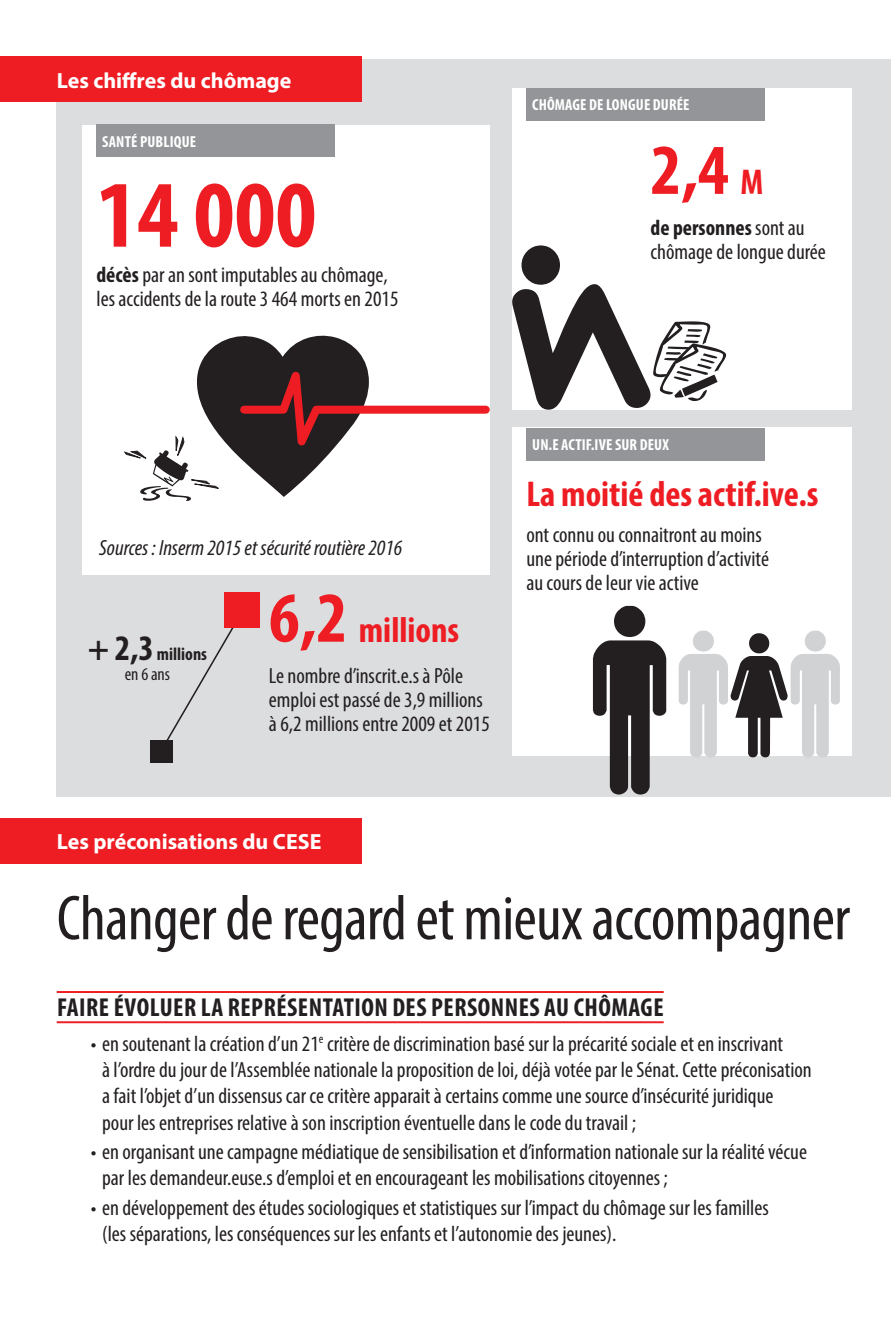
<style>
.page{position:relative;width:891px;height:1344px;background:#fff}
.page>*{position:absolute;margin:0;border:0;box-sizing:border-box;transform-origin:0 0}
.proposition_alinéa{font:700 condensed 96px "Myriad Pro";color:#ee1d23}
.proposition_alinéa-2{font:700 condensed 72px "Myriad Pro";color:#ee1d23}
.Titre_sur_4_et_5_lig{font:condensed 64px "Myriad Pro";letter-spacing:-.01em;color:#231f20}
.proposition_alinéa-3{font:700 condensed 36px "Myriad Pro";color:#ee1d23}
.proposition_gros_tit{font:700 condensed 26px "Myriad Pro";letter-spacing:.02em;color:#231f20}
.proposition_alinéa-4{font:condensed 22px/24px "Myriad Pro";color:#231f20}
.proposition_alinéa-5{font:700 22px "Myriad Pro";color:#fff}
.proposition_alinéa-6{font:italic condensed 22px "Myriad Pro";color:#231f20}
.proposition_alinéa-7{font:700 condensed 18px/20px "Myriad Pro";color:#231f20;text-align:center}
.proposition_alinéa-8{font:700 condensed 16px "Myriad Pro";letter-spacing:.01em;color:#fff}
.s1{font-weight:700}
.s2{font-size:36px}
.s3{font-weight:400}
.s4{font-size:72px}
</style>
<div class="page">
<div style="left:57px;top:59px;width:833px;height:738px;background:#dcdddf"></div>
<div style="left:512px;top:88px;width:338px;height:322px;background:#fff"></div>
<div style="left:526px;top:88px;width:238px;height:32px;background:#939598"></div>
<div style="left:82px;top:125px;width:407px;height:449px;background:#fff"></div>
<div style="left:96px;top:125px;width:238px;height:32px;background:#939598"></div>
<hr style="left:57px;top:991px;width:606px;height:2px;background:#ee1d23">
<hr style="left:57px;top:1021px;width:606px;height:2px;background:#ee1d23">
<div style="left:0;top:57px;width:361px;height:45px;background:#ee1d23"></div>
<div style="left:0;top:818px;width:361px;height:45px;background:#ee1d23"></div>
<div style="left:512px;top:428px;width:338px;height:328px;background:#fff"></div>
<div style="left:526px;top:428px;width:238px;height:32px;background:#939598"></div>
<div style="left:150px;top:741px;width:22px;height:22px;background:#231f20"></div>
<svg style="left:592px;top:606px;width:74px;height:188px"></svg>
<svg style="left:678px;top:631px;width:161px;height:126px"></svg>
<svg style="left:512px;top:245px;width:215px;height:165px"></svg>
<svg style="left:122px;top:335px;width:368px;height:418px"></svg>
<p class="proposition_alinéa-5" style="left:57px;top:66px;width:236px">Les chiffres du chômage</p>
<p class="proposition_alinéa-8" style="left:102px;top:132px;width:95px">SANTÉ PUBLIQUE</p>
<p class="proposition_alinéa" style="left:96px;top:155px;width:221px">14 000</p>
<p class="proposition_alinéa-4" style="left:96px;top:262px;width:303px"><span class="s1">décès</span> par an sont imputables au chômage, les accidents de la route 3 464 morts en 2015</p>
<p class="proposition_alinéa-8" style="left:532px;top:95px;width:159px">CHÔMAGE DE LONGUE DURÉE</p>
<p class="proposition_alinéa-2" style="left:650px;top:125px;width:114px">2,4 <span class="s2">M</span></p>
<p class="proposition_alinéa-4" style="left:650px;top:215px;width:177px"><span class="s1">de personnes</span> sont au chômage de longue durée</p>
<p class="proposition_alinéa-6" style="left:99px;top:535px;width:304px">Sources : Inserm 2015 et sécurité routière 2016</p>
<p class="proposition_alinéa-7" style="left:88px;top:643px;width:121px"><span class="s2">+ 2,3</span> millions <span class="s3">en 6 ans</span></p>
<p class="proposition_alinéa-3" style="left:269px;top:607px;width:192px"><span class="s4">6,2</span> millions</p>
<p class="proposition_alinéa-4" style="left:269px;top:663px;width:222px">Le nombre d’inscrit.e.s à Pôle emploi est passé de 3,9 millions à 6,2 millions entre 2009 et 2015</p>
<p class="proposition_alinéa-8" style="left:532px;top:435px;width:138px">UN.E ACTIF.IVE SUR DEUX</p>
<p class="proposition_alinéa-3" style="left:526px;top:472px;width:293px">La moitié des actif.ive.s</p>
<p class="proposition_alinéa-4" style="left:526px;top:522px;width:244px">ont connu ou connaitront au moins une période d’interruption d’activité au cours de leur vie active</p>
<p class="proposition_alinéa-5" style="left:57px;top:827px;width:266px">Les préconisations du CESE</p>
<p class="Titre_sur_4_et_5_lig" style="left:57px;top:879px;width:794px">Changer de regard et mieux accompagner</p>
<p class="proposition_gros_tit" style="left:57px;top:990px;width:608px">FAIRE ÉVOLUER LA REPRÉSENTATION DES PERSONNES AU CHÔMAGE</p>
<p class="proposition_alinéa-4" style="left:102px;top:1030px;width:710px;line-height:26.4px;text-indent:-11px">• en soutenant la création d’un 21<sup>e</sup> critère de discrimination basé sur la précarité sociale et en inscrivant<br>à l’ordre du jour de l’Assemblée nationale la proposition de loi, déjà votée par le Sénat. Cette préconisation a fait l’objet d’un dissensus car ce critère apparait à certains comme une source d’insécurité juridique<br>pour les entreprises relative à son inscription éventuelle dans le code du travail ;</p>
<p class="proposition_alinéa-4" style="left:102px;top:1138px;width:706px;line-height:26.4px;text-indent:-11px">• en organisant une campagne médiatique de sensibilisation et d’information nationale sur la réalité vécue par les demandeur.euse.s d’emploi et en encourageant les mobilisations citoyennes ;</p>
<p class="proposition_alinéa-4" style="left:102px;top:1194px;width:668px;line-height:26.4px;text-indent:-11px">• en développement des études sociologiques et statistiques sur l’impact du chômage sur les familles (les séparations, les conséquences sur les enfants et l’autonomie des jeunes).</p>
</div>
